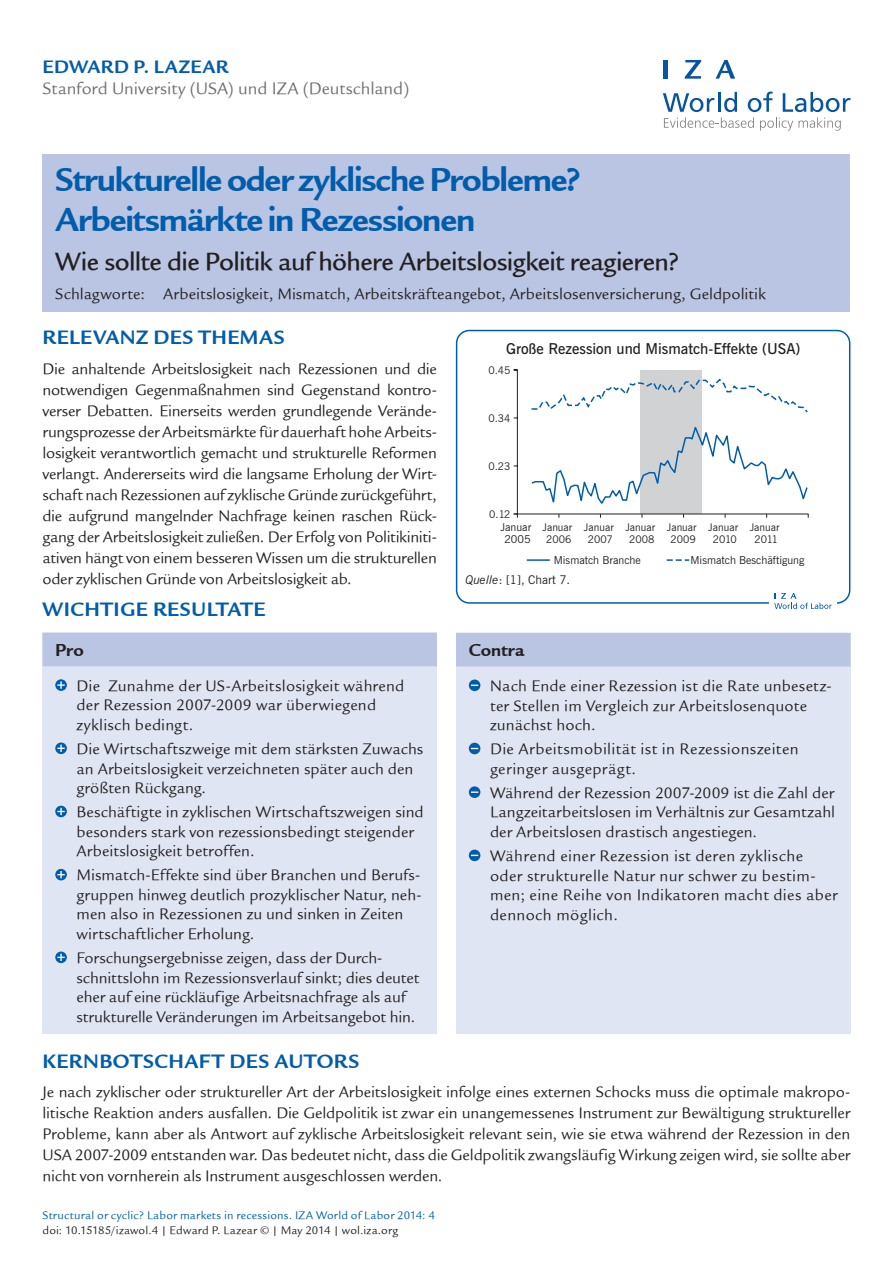
<style>
.page{position:relative;width:893px;height:1263px;background:#fff}
.page>*{position:absolute;margin:0;border:0;box-sizing:border-box;transform-origin:0 0}
.t1{font:36px/40.5px "Legacy Sans ITCTT Bold";letter-spacing:-.03em;color:#015dab}
.t2{font:27px "Legacy Sans Md ITCTT Medium";letter-spacing:-.025em;color:#231f20}
.t3{font:21px "Legacy Sans ITCTT Bold";letter-spacing:.02em;color:#015dab}
.t4{font:19.5px "Legacy Sans ITCTT Bold";letter-spacing:.02em;color:#015dab}
.t5{font:18.75px "Legacy Sans ITCTT Bold";color:#231f20}
.t6{font:18px "Legacy Sans ITCTT Book";color:#6c6d70}
.t7{font:16.5px/19.5px "Legacy Sans ITCTT Book";letter-spacing:.005em;color:#231f20}
.t8{font:16.5px/19.5px "Legacy Sans ITCTT Book";letter-spacing:.025em;color:#231f20}
.t9{font:600 15px "News Gothic BT";color:#231f20}
.t10{font:12px "Legacy Sans ITCTT Book";letter-spacing:.015em;color:#015dab}
.t11{font:12px "Legacy Sans ITCTT Book";letter-spacing:.015em;color:#231f20}
.t12{font:12px "News Gothic BT";color:#231f20}
.t13{font:10.95px/12.8px "News Gothic BT";color:#231f20;text-align:center}
.t14{font:10.5px/12.8px "News Gothic BT";color:#231f20;text-align:center}
.s1{font-style:italic}
</style>
<div class="page">
<svg style="left:663px;top:92px;width:187px;height:39px"></svg>
<hr style="left:664px;top:60px;width:4px;height:19px;background:#0854a0">
<svg style="left:685px;top:60px;width:16px;height:19px"></svg>
<svg style="left:716px;top:60px;width:19px;height:19px"></svg>
<div style="left:43px;top:154px;width:807px;height:158px;background:#b9c5e3"></div>
<div style="left:43px;top:633px;width:394px;height:401px;background:#e0e5f3"></div>
<div style="left:43px;top:632px;width:394px;height:34px;background:#b9c5e3"></div>
<svg style="left:55px;top:679px;width:12px;height:12px"></svg>
<svg style="left:57px;top:681px;width:8px;height:8px"></svg>
<svg style="left:55px;top:742px;width:12px;height:12px"></svg>
<svg style="left:57px;top:745px;width:8px;height:7px"></svg>
<svg style="left:55px;top:806px;width:12px;height:11px"></svg>
<svg style="left:57px;top:808px;width:8px;height:7px"></svg>
<svg style="left:55px;top:869px;width:12px;height:11px"></svg>
<svg style="left:57px;top:871px;width:8px;height:7px"></svg>
<svg style="left:55px;top:951px;width:12px;height:12px"></svg>
<svg style="left:57px;top:954px;width:8px;height:7px"></svg>
<div style="left:456px;top:633px;width:394px;height:401px;background:#e0e5f3"></div>
<div style="left:456px;top:633px;width:394px;height:33px;background:#b9c5e3"></div>
<svg style="left:469px;top:679px;width:11px;height:12px"></svg>
<svg style="left:469px;top:743px;width:11px;height:11px"></svg>
<div style="left:469px;top:786px;width:11px;height:12px;background:#015dab;border-radius:50%"></div>
<svg style="left:471px;top:791px;width:7px;height:2px"></svg>
<svg style="left:469px;top:849px;width:11px;height:12px"></svg>
<div style="left:456px;top:330px;width:394px;height:274px;border:2px solid #015dab;border-radius:13px"></div>
<svg style="left:513px;top:369px;width:296px;height:149px"></svg>
<hr style="left:527px;top:559px;width:23px;height:2px;background:#015dab">
<svg style="left:667px;top:559px;width:22px;height:2px"></svg>
<div style="left:769px;top:588px;width:68px;height:27px;background:#fff"></div>
<svg style="left:774px;top:593px;width:58px;height:16px"></svg>
<p class="t4" style="left:43px;top:55px;width:187px">EDWARD P. LAZEAR</p>
<p class="t6" style="left:43px;top:79px;width:368px">Stanford University (USA) und IZA (Deutschland)</p>
<h1 class="t1" style="left:55px;top:159px;width:527px">Strukturelle oder zyklische Probleme?<br>Arbeitsmärkte in Rezessionen</h1>
<h2 class="t2" style="left:55px;top:246px;width:626px">Wie sollte die Politik auf höhere Arbeitslosigkeit reagieren?</h2>
<p class="t7" style="left:55px;top:284px;width:712px">Schlagworte: Arbeitslosigkeit, Mismatch, Arbeitskräfteangebot, Arbeitslosenversicherung, Geldpolitik</p>
<p class="t3" style="left:43px;top:326px;width:244px">RELEVANZ DES THEMAS</p>
<p class="t7" style="left:43px;top:358px;width:396px;line-height:21px;text-align:justify">Die anhaltende Arbeitslosigkeit nach Rezessionen und die notwendigen Gegenmaßnahmen sind Gegenstand kontro&shy;verser Debatten. Einerseits werden grundlegende Verände&shy;rungsprozesse der Arbeitsmärkte für dauerhaft hohe Arbeits&shy;losigkeit verantwortlich gemacht und strukturelle Reformen verlangt. Andererseits wird die langsame Erholung der Wirt&shy;schaft nach Rezessionen auf zyklische Gründe zurückgeführt, die aufgrund mangelnder Nachfrage keinen raschen Rück&shy;gang der Arbeitslosigkeit zuließen. Der Erfolg von Politikiniti&shy;ativen hängt von einem besseren Wissen um die strukturellen oder zyklischen Gründe von Arbeitslosigkeit ab.</p>
<p class="t3" style="left:43px;top:597px;width:225px">WICHTIGE RESULTATE</p>
<p class="t5" style="left:55px;top:639px;width:30px">Pro</p>
<p class="t7" style="left:77px;top:676px;width:329px">Die Zunahme der US-Arbeitslosigkeit während der Rezession 2007-2009 war überwiegend zyklisch bedingt.</p>
<p class="t7" style="left:77px;top:739px;width:348px">Die Wirtschaftszweige mit dem stärksten Zuwachs an Arbeitslosigkeit verzeichneten später auch den größten Rückgang.</p>
<p class="t7" style="left:77px;top:802px;width:349px">Beschäftigte in zyklischen Wirtschaftszweigen sind besonders stark von rezessionsbedingt steigender<br>Arbeitslosigkeit betroffen.</p>
<p class="t7" style="left:77px;top:866px;width:347px">Mismatch-Effekte sind über Branchen und Berufs&shy;gruppen hinweg deutlich prozyklischer Natur, neh&shy;men also in Rezessionen zu und sinken in Zeiten wirtschaftlicher Erholung.</p>
<p class="t7" style="left:77px;top:948px;width:344px">Forschungsergebnisse zeigen, dass der Durch&shy;schnittslohn im Rezessionsverlauf sinkt; dies deutet eher auf eine rückläufige Arbeitsnachfrage als auf strukturelle Veränderungen im Arbeitsangebot hin.</p>
<p class="t9" style="left:506px;top:339px;width:296px">Große Rezession und Mismatch-Effekte (USA)</p>
<p class="t14" style="left:488px;top:364px;width:24px">0.45</p>
<p class="t14" style="left:488px;top:412px;width:24px">0.34</p>
<p class="t14" style="left:488px;top:460px;width:24px">0.23</p>
<p class="t14" style="left:489px;top:508px;width:23px">0.12</p>
<p class="t13" style="left:500px;top:521px;width:32px">Januar<br>2005</p>
<p class="t14" style="left:708px;top:521px;width:31px">Januar<br>2010</p>
<p class="t14" style="left:542px;top:521px;width:31px">Januar<br>2006</p>
<p class="t13" style="left:554px;top:554px;width:88px">Mismatch Branche</p>
<p class="t14" style="left:584px;top:521px;width:31px">Januar<br>2007</p>
<p class="t14" style="left:625px;top:521px;width:31px">Januar<br>2008</p>
<p class="t14" style="left:667px;top:521px;width:31px">Januar<br>2009</p>
<p class="t14" style="left:750px;top:521px;width:31px">Januar<br>2011</p>
<p class="t13" style="left:690px;top:554px;width:115px">Mismatch Beschäftigung</p>
<p class="t12" style="left:465px;top:572px;width:106px"><span class="s1">Quelle</span>: [1], Chart 7.</p>
<p class="t5" style="left:469px;top:639px;width:57px">Contra</p>
<p class="t7" style="left:490px;top:676px;width:343px">Nach Ende einer Rezession ist die Rate unbesetz&shy;ter Stellen im Vergleich zur Arbeitslosenquote zunächst hoch.</p>
<p class="t8" style="left:490px;top:739px;width:310px">Die Arbeitsmobilität ist in Rezessionszeiten geringer ausgeprägt.</p>
<p class="t7" style="left:490px;top:783px;width:347px;text-align:justify">Während der Rezession 2007-2009 ist die Zahl der Langzeitarbeitslosen im Verhältnis zur Gesamtzahl der Arbeitslosen drastisch angestiegen.</p>
<p class="t8" style="left:490px;top:846px;width:349px">Während einer Rezession ist deren zyklische oder strukturelle Natur nur schwer zu bestim&shy;men; eine Reihe von Indikatoren macht dies aber dennoch möglich.</p>
<p class="t3" style="left:43px;top:1049px;width:319px">KERNBOTSCHAFT DES AUTORS</p>
<p class="t7" style="left:43px;top:1081px;width:809px;line-height:21px;text-align:justify">Je nach zyklischer oder struktureller Art der Arbeitslosigkeit infolge eines externen Schocks muss die optimale makropo&shy;litische Reaktion anders ausfallen. Die Geldpolitik ist zwar ein unangemessenes Instrument zur Bewältigung struktureller Probleme, kann aber als Antwort auf zyklische Arbeitslosigkeit relevant sein, wie sie etwa während der Rezession in den USA 2007-2009 entstanden war. Das bedeutet nicht, dass die Geldpolitik zwangsläufig Wirkung zeigen wird, sie sollte aber nicht von vornherein als Instrument ausgeschlossen werden.</p>
<p class="t10" style="left:43px;top:1209px;width:394px">Structural or cyclic? Labor markets in recessions. IZA World of Labor 2014: 4</p>
<p class="t11" style="left:43px;top:1224px;width:357px">doi: 10.15185/izawol.4 | Edward P. Lazear © | May 2014 | wol.iza.org</p>
</div>
